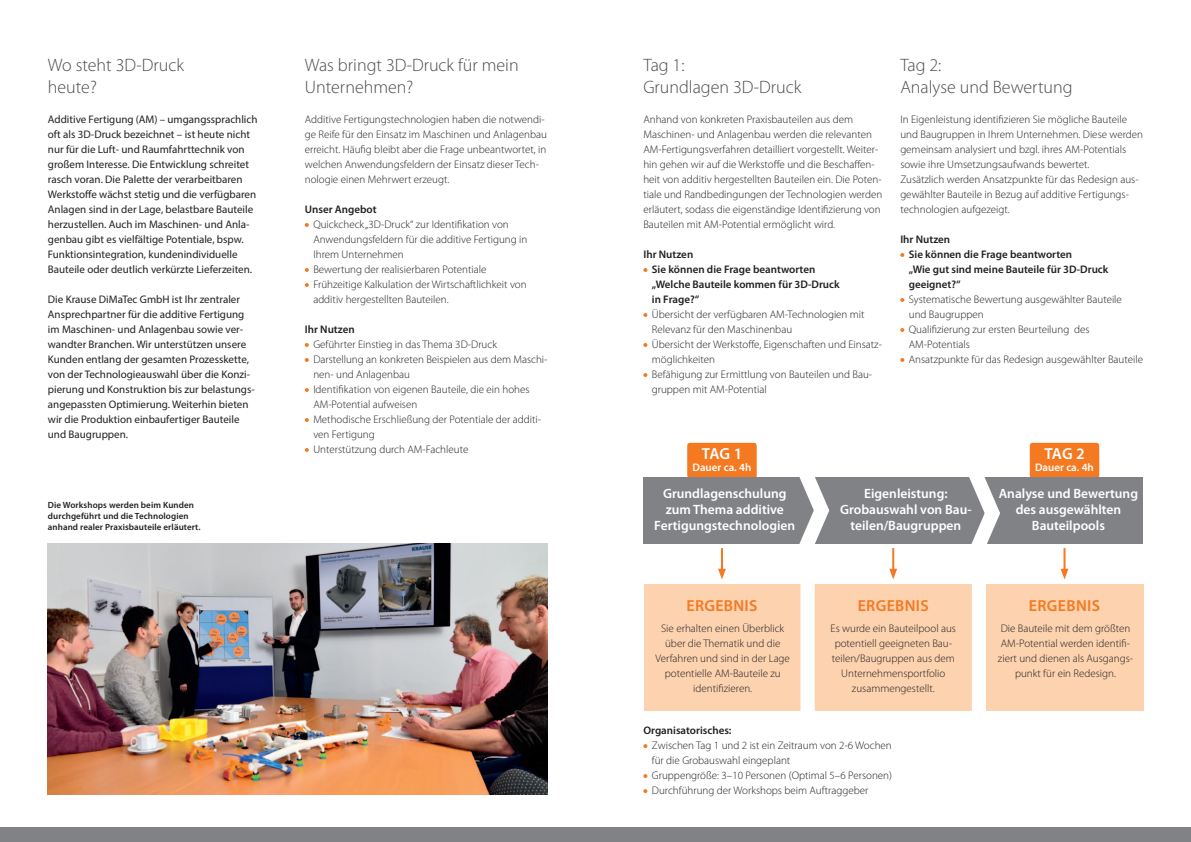
<style>
.page{position:relative;width:1191px;height:842px;background:#fff}
.page>*{position:absolute;margin:0;border:0;box-sizing:border-box;transform-origin:0 0}
.t1{font:300 18px/21.6px "Myriad Pro";color:#4b4c4d}
.t2{font:600 16px "Myriad Pro";letter-spacing:.02em;color:#f47921}
.t3{font:600 16px "Myriad Pro";letter-spacing:-.025em;color:#fff}
.t4{font:600 13.5px/16.2px "Myriad Pro";color:#fff;text-align:center}
.t5{font:300 11px/15px "Myriad Pro";color:#231f20}
.t6{font:11px/15px "Myriad Pro";color:#231f20}
.t7{font:600 11px/15px "Myriad Pro";color:#231f20}
.t8{font:600 11px "Myriad Pro";color:#fff}
.t9{font:600 9px/10.8px "Myriad Pro";letter-spacing:.01em;color:#231f20}
</style>
<div class="page">
<div style="left:687px;top:443px;width:69px;height:35px;background:#f47921;border-radius:3px"></div>
<div style="left:1029px;top:443px;width:70px;height:35px;background:#f47921;border-radius:3px"></div>
<div style="left:644px;top:584px;width:499px;height:126px;background:#fcd2af"></div>
<img style="left:48px;top:544px;width:499px;height:250px">
<div style="left:643px;top:477px;width:500px;height:67px;background:#808285"></div>
<svg style="left:799px;top:477px;width:31px;height:113px"></svg>
<svg style="left:969px;top:477px;width:31px;height:67px"></svg>
<svg style="left:305px;top:223px;width:4px;height:4px"></svg>
<svg style="left:305px;top:268px;width:4px;height:4px"></svg>
<svg style="left:305px;top:283px;width:4px;height:4px"></svg>
<svg style="left:305px;top:343px;width:4px;height:4px"></svg>
<svg style="left:305px;top:358px;width:4px;height:4px"></svg>
<svg style="left:305px;top:388px;width:4px;height:4px"></svg>
<svg style="left:305px;top:418px;width:4px;height:4px"></svg>
<svg style="left:305px;top:448px;width:4px;height:4px"></svg>
<svg style="left:643px;top:268px;width:4px;height:4px"></svg>
<svg style="left:643px;top:313px;width:4px;height:4px"></svg>
<svg style="left:643px;top:343px;width:4px;height:4px"></svg>
<svg style="left:643px;top:373px;width:4px;height:4px"></svg>
<svg style="left:900px;top:253px;width:4px;height:4px"></svg>
<svg style="left:900px;top:298px;width:4px;height:4px"></svg>
<svg style="left:900px;top:328px;width:4px;height:4px"></svg>
<svg style="left:900px;top:358px;width:4px;height:4px"></svg>
<div style="left:0;top:828px;width:1191px;height:14px;background:#808285"></div>
<hr style="left:721px;top:548px;width:2px;height:24px;background:#f47921">
<svg style="left:718px;top:569px;width:8px;height:10px"></svg>
<hr style="left:892px;top:548px;width:2px;height:24px;background:#f47921">
<svg style="left:889px;top:569px;width:8px;height:10px"></svg>
<hr style="left:1063px;top:548px;width:2px;height:24px;background:#f47921">
<svg style="left:1060px;top:569px;width:8px;height:10px"></svg>
<div style="left:800px;top:544px;width:14px;height:266px;background:#fff"></div>
<div style="left:971px;top:544px;width:15px;height:266px;background:#fff"></div>
<svg style="left:643px;top:744px;width:4px;height:4px"></svg>
<svg style="left:643px;top:774px;width:4px;height:4px"></svg>
<svg style="left:643px;top:789px;width:4px;height:4px"></svg>
<h1 class="t1" style="left:48px;top:55px;width:138px">Wo steht 3D-Druck heute?</h1>
<p class="t6" style="left:48px;top:112px;width:211px">Additive Fertigung (AM) – umgangssprachlich oft als 3D-Druck bezeichnet – ist heute nicht nur für die Luft- und Raumfahrttechnik von großem Interesse. Die Entwicklung schreitet rasch voran. Die Palette der verarbeitbaren Werkstoffe wächst stetig und die verfügbaren Anlagen sind in der Lage, belastbare Bauteile herzustellen. Auch im Maschinen- und Anla&shy;genbau gibt es vielfältige Potentiale, bspw.<br>Funktionsintegration, kundenindividuelle Bauteile oder deutlich verkürzte Lieferzeiten.</p>
<p class="t6" style="left:48px;top:292px;width:208px">Die Krause DiMaTec GmbH ist Ihr zentraler Ansprechpartner für die additive Fertigung im Maschinen- und Anlagenbau sowie ver&shy;wandter Branchen. Wir unterstützen unsere Kunden entlang der gesamten Prozesskette, von der Technologieauswahl über die Konzi&shy;pierung und Konstruktion bis zur belastungs&shy;angepassten Optimierung. Weiterhin bieten wir die Produktion einbaufertiger Bauteile und Baugruppen.</p>
<p class="t9" style="left:48px;top:500px;width:154px">Die Workshops werden beim Kunden durchgeführt und die Technologien anhand realer Praxisbauteile erläutert.</p>
<h1 class="t1" style="left:305px;top:55px;width:215px">Was bringt 3D-Druck für mein<br>Unternehmen?</h1>
<p class="t5" style="left:305px;top:112px;width:244px">Additive Fertigungstechnologien haben die notwendi&shy;ge Reife für den Einsatz im Maschinen und Anlagenbau erreicht. Häufig bleibt aber die Frage unbeantwortet, in welchen Anwendungsfeldern der Einsatz dieser Tech&shy;nologie einen Mehrwert erzeugt.</p>
<p class="t7" style="left:305px;top:202px;width:73px">Unser Angebot</p>
<p class="t5" style="left:313px;top:217px;width:216px">Quickcheck „3D-Druck“ zur Identifikation von Anwendungsfeldern für die additive Fertigung in Ihrem Unternehmen<br>Bewertung der realisierbaren Potentiale Frühzeitige Kalkulation der Wirtschaftlichkeit von additiv hergestellten Bauteilen.</p>
<p class="t7" style="left:305px;top:322px;width:51px">Ihr Nutzen</p>
<p class="t5" style="left:313px;top:337px;width:236px">Geführter Einstieg in das Thema 3D-Druck Darstellung an konkreten Beispielen aus dem Maschi&shy;nen- und Anlagenbau<br>Identifikation von eigenen Bauteile, die ein hohes AM-Potential aufweisen<br>Methodische Erschließung der Potentiale der additi&shy;ven Fertigung<br>Unterstützung durch AM-Fachleute</p>
<h1 class="t1" style="left:643px;top:55px;width:159px">Tag 1:<br>Grundlagen 3D-Druck</h1>
<p class="t5" style="left:643px;top:112px;width:240px">Anhand von konkreten Praxisbauteilen aus dem Maschinen- und Anlagenbau werden die relevanten AM-Fertigungsverfahren detailliert vorgestellt. Weiter&shy;hin gehen wir auf die Werkstoffe und die Beschaffen&shy;heit von additiv hergestellten Bauteilen ein. Die Poten&shy;tiale und Randbedingungen der Technologien werden erläutert, sodass die eigenständige Identifizierung von Bauteilen mit AM-Potential ermöglicht wird.</p>
<p class="t7" style="left:652px;top:247px;width:189px;text-indent:-9px">Ihr Nutzen<br>Sie können die Frage beantworten „Welche Bauteile kommen für 3D-Druck in Frage?“</p>
<p class="t5" style="left:652px;top:307px;width:231px">Übersicht der verfügbaren AM-Technologien mit Relevanz für den Maschinenbau<br>Übersicht der Werkstoffe, Eigenschaften und Einsatz&shy;möglichkeiten<br>Befähigung zur Ermittlung von Bauteilen und Bau&shy;gruppen mit AM-Potential</p>
<h1 class="t1" style="left:900px;top:55px;width:174px">Tag 2:<br>Analyse und Bewertung</h1>
<p class="t5" style="left:900px;top:112px;width:244px">In Eigenleistung identifizieren Sie mögliche Bauteile und Baugruppen in Ihrem Unternehmen. Diese werden gemeinsam analysiert und bzgl. ihres AM-Potentials sowie ihre Umsetzungsaufwands bewertet.<br>Zusätzlich werden Ansatzpunkte für das Redesign aus&shy;gewählter Bauteile in Bezug auf additive Fertigungs&shy;technologien aufgezeigt.</p>
<p class="t7" style="left:909px;top:232px;width:201px;text-indent:-9px">Ihr Nutzen<br>Sie können die Frage beantworten<br>„Wie gut sind meine Bauteile für 3D-Druck geeignet?“</p>
<p class="t5" style="left:909px;top:292px;width:236px">Systematische Bewertung ausgewählter Bauteile<br>und Baugruppen<br>Qualifizierung zur ersten Beurteilung des AM-Potentials<br>Ansatzpunkte für das Redesign ausgewählter Bauteile</p>
<h2 class="t3" style="left:702px;top:445px;width:42px">Tag 1</h2>
<p class="t8" style="left:692px;top:461px;width:60px">Dauer ca. 4h</p>
<h2 class="t3" style="left:1044px;top:445px;width:42px">Tag 2</h2>
<p class="t8" style="left:1035px;top:461px;width:60px">Dauer ca. 4h</p>
<p class="t4" style="left:654px;top:485px;width:142px">Grundlagenschulung zum Thema additive<br>Fertigungstechnologien</p>
<p class="t4" style="left:840px;top:485px;width:133px">Eigenleistung:<br>Grobauswahl von Bau&shy;teilen/Baugruppen</p>
<p class="t4" style="left:998px;top:485px;width:141px">Analyse und Bewertung des ausgewählten<br>Bauteilpools</p>
<h2 class="t2" style="left:686px;top:597px;width:73px">Ergebnis</h2>
<h2 class="t2" style="left:857px;top:597px;width:73px">Ergebnis</h2>
<h2 class="t2" style="left:1029px;top:597px;width:73px">Ergebnis</h2>
<p class="t5" style="left:655px;top:621px;width:136px;text-align:center">Sie erhalten einen Überblick über die Thematik und die<br>Verfahren und sind in der Lage potentielle AM-Bauteile zu identifizieren.</p>
<p class="t5" style="left:830px;top:621px;width:127px;text-align:center">Es wurde ein Bauteilpool aus potentiell geeigneten Bau&shy;teilen/Baugruppen aus dem<br>Unternehmensportfolio zusammengestellt.</p>
<p class="t5" style="left:998px;top:621px;width:137px;text-align:center">Die Bauteile mit dem größten<br>AM-Potential werden identifi&shy;ziert und dienen als Ausgangs&shy;punkt für ein Redesign.</p>
<p class="t7" style="left:643px;top:723px;width:90px">Organisatorisches:</p>
<p class="t5" style="left:652px;top:738px;width:242px">Zwischen Tag 1 und 2 ist ein Zeitraum von 2-6 Wochen für die Grobauswahl eingeplant<br>Gruppengröße: 3–10 Personen (Optimal 5–6 Personen)<br>Durchführung der Workshops beim Auftraggeber</p>
</div>
